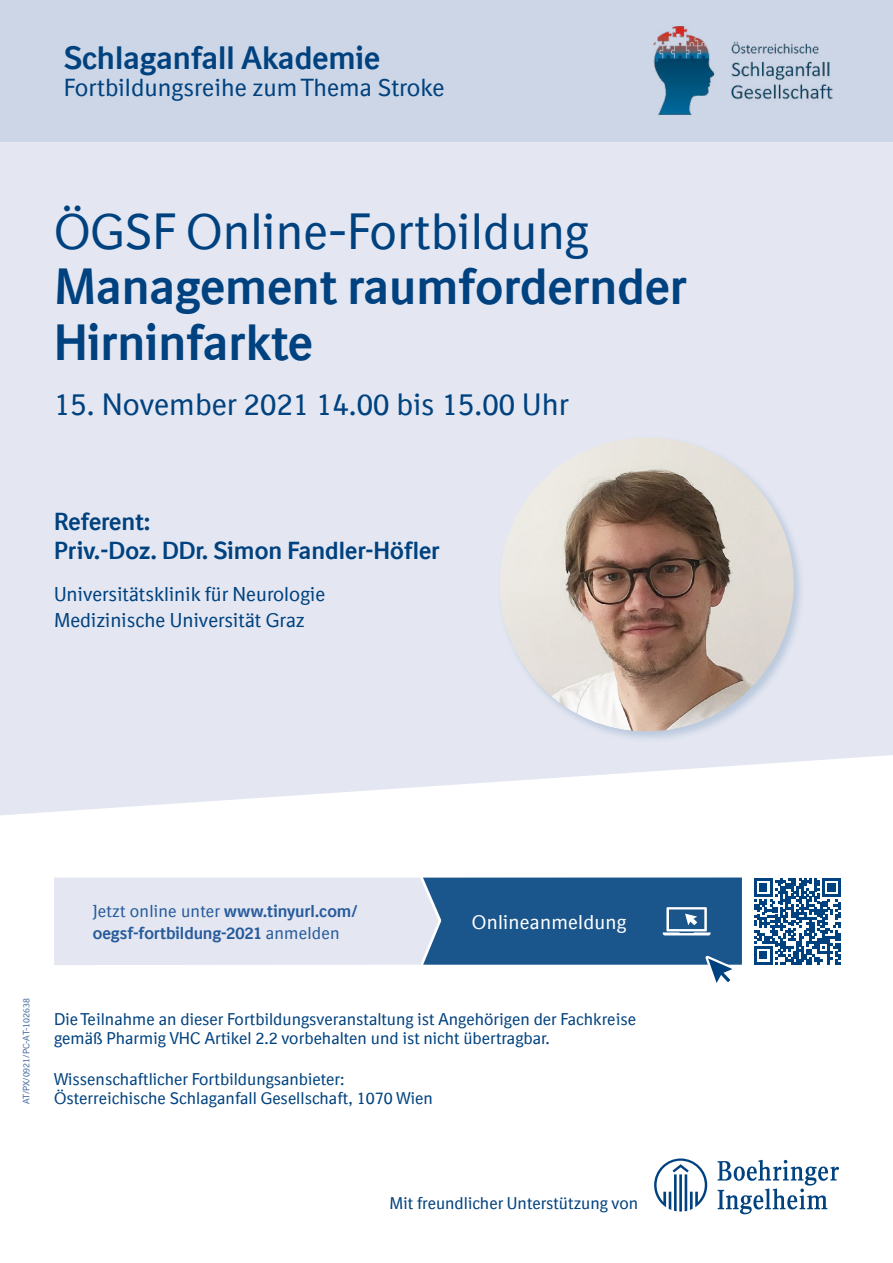
<style>
.page{position:relative;width:893px;height:1263px;background:#fff}
.page>*{position:absolute;margin:0;border:0;box-sizing:border-box;transform-origin:0 0}
.t1{font:700 49.5px/55.5px "BI Sans Ba";color:#00427f}
.t2{font:49.5px "BI Sans Ba";color:#00427f}
.t3{font:700 31.5px "BI Sans Ba";color:#00427f}
.t4{font:30px "BI Sans Ba";color:#00427f}
.t5{font:700 24px/28.5px "BI Sans Ba";color:#00427f}
.t6{font:24px "BI Sans Ba";color:#00427f}
.t7{font:19.5px/25.5px "BI Sans Ba";color:#00427f}
.t8{font:19.5px "BI Sans Ba";letter-spacing:.01em;color:#fff}
.t9{font:700 16.8px/22.4px "BI Sans Ba";letter-spacing:-.005em;color:#275b9b}
.t10{font:16.5px/19.5px "BI Sans Ba";color:#00427f}
.t11{font:9px "BI Sans Ba";color:#4c6da2}
.s1{font-weight:400}
</style>
<div class="page">
<div style="left:0;top:141px;width:893px;height:674px;background:#e4e7f2"></div>
<div style="left:0;top:0;width:893px;height:141px;background:#cdd6e6"></div>
<svg style="left:654px;top:1158px;width:53px;height:53px"></svg>
<svg style="left:718px;top:1160px;width:121px;height:54px"></svg>
<img style="left:653px;top:26px;width:180px;height:89px">
<svg style="left:754px;top:878px;width:87px;height:87px"></svg>
<svg style="left:54px;top:877px;width:688px;height:106px"></svg>
<div style="left:497px;top:434px;width:308px;height:309px;background:#00427f;opacity:.18"></div>
<div style="left:495px;top:434px;width:303px;height:298px;background:#fff;opacity:.1"></div>
<h2 class="t3" style="left:64px;top:39px;width:318px">Schlaganfall Akademie</h2>
<h3 class="t6" style="left:64px;top:73px;width:382px">Fortbildungsreihe zum Thema Stroke</h3>
<h1 class="t2" style="left:54px;top:203px;width:536px">ÖGSF Online-Fortbildung</h1>
<h1 class="t1" style="left:54px;top:259px;width:634px">Management raumfordernder<br>Hirninfarkte</h1>
<h3 class="t4" style="left:54px;top:387px;width:517px">15. November 2021 14.00 bis 15.00 Uhr</h3>
<h3 class="t5" style="left:54px;top:508px;width:387px">Referent:<br>Priv.-Doz. DDr. Simon Fandler-Höfler</h3>
<p class="t7" style="left:54px;top:581px;width:273px">Universitätsklinik für Neurologie<br>Medizinische Universität Graz</p>
<p class="t11" style="left:21px;top:1104px;width:107px;rotate:-90deg">AT/PX/0921/PC-AT-102638</p>
<p class="t9" style="left:93px;top:900px;width:266px"><span class="s1">Jetzt online unter</span> www.tinyurl.com/ oegsf-fortbildung-2021 <span class="s1">anmelden</span></p>
<p class="t8" style="left:472px;top:911px;width:156px">Onlineanmeldung</p>
<p class="t10" style="left:54px;top:1009px;width:584px">Die Teilnahme an dieser Fortbildungsveranstaltung ist Angehörigen der Fachkreise gemäß Pharmig VHC Artikel 2.2 vorbehalten und ist nicht übertragbar.</p>
<p class="t10" style="left:54px;top:1069px;width:380px">Wissenschaftlicher Fortbildungsanbieter:<br>Österreichische Schlaganfall Gesellschaft, 1070 Wien</p>
<p class="t10" style="left:390px;top:1193px;width:250px">Mit freundlicher Unterstützung von</p>
</div>
